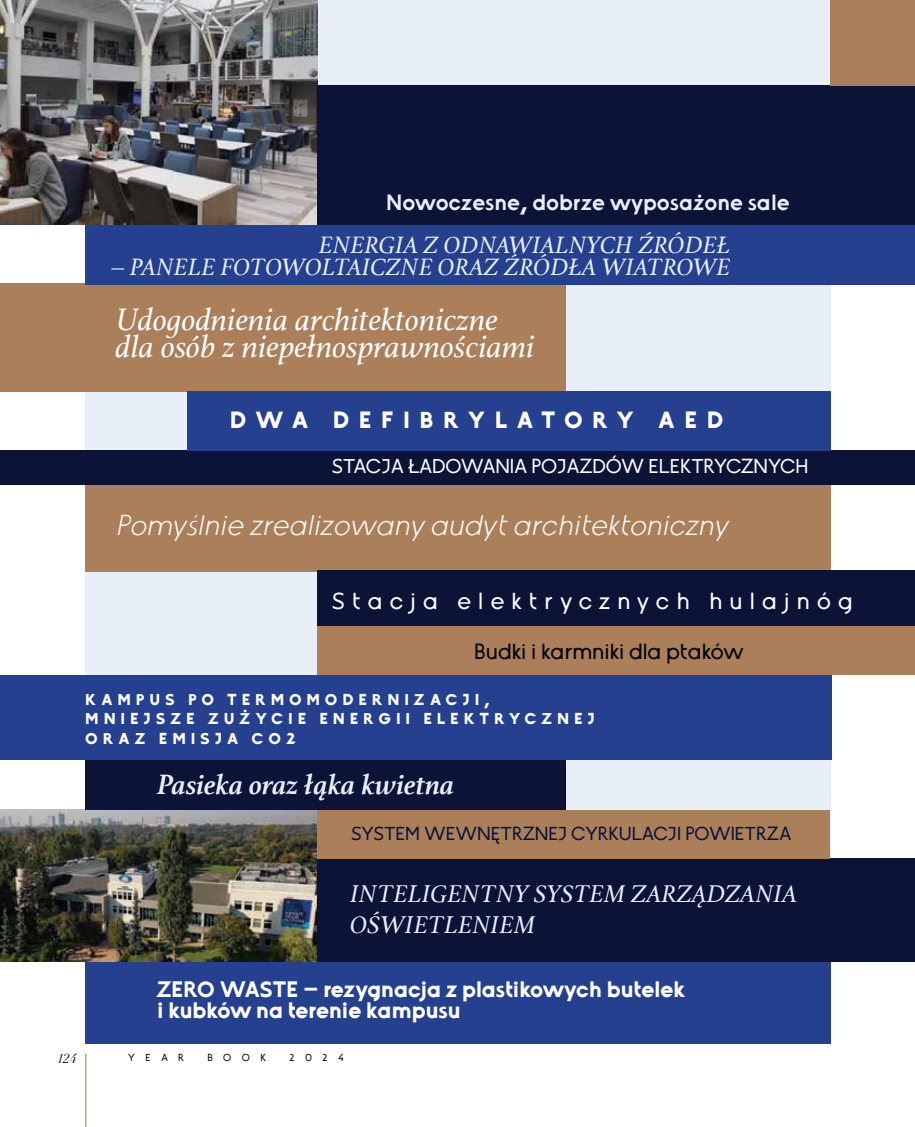
<style>
.page{position:relative;width:915px;height:1127px;background:#fff}
.page>*{position:absolute;margin:0;border:0;box-sizing:border-box;transform-origin:0 0}
.t1{font:italic 32.55px/27.2px "Athelas";color:#fff}
.t2{font:italic 300 29.4px "Kozminski U";color:#fff}
.t3{font:italic 700 29.4px "Athelas";color:#e9eff8}
.t4{font:italic 25.5px/30.6px "Athelas";color:#e9eff8}
.t5{font:italic 24.9px "Athelas";color:#e9eff8}
.t6{font:24px "Kozminski U";letter-spacing:.3em;color:#fff}
.t7{font:800 24px "Kozminski U";letter-spacing:.4em;color:#fff}
.t8{font:700 22.8px/21.8px "Kozminski U";color:#fff}
.t9{font:600 22.5px "Kozminski U";color:#e9eff8}
.t10{font:22.5px "Kozminski U";color:#000}
.t11{font:20.7px "Kozminski U";color:#fff}
.t12{font:19.5px "Kozminski U";color:#0b1337}
.t13{font:800 16.2px/19.5px "Kozminski U";letter-spacing:.3em;color:#fff}
.t14{font:italic 13.5px "Didot";color:#000}
.t15{font:10.5px "Kozminski U";letter-spacing:1em;color:#000}
</style>
<div class="page">
<div style="left:85px;top:0;width:745px;height:1033px;background:#e9eff8"></div>
<hr style="left:85px;top:1053px;width:1px;height:74px;background:#aa7f5a">
<img style="left:0;top:809px;width:317px;height:153px">
<img style="left:0;top:0;width:317px;height:225px">
<div style="left:0;top:450px;width:914px;height:34px;background:#0b1337"></div>
<div style="left:85px;top:759px;width:480px;height:51px;background:#0b1337"></div>
<div style="left:317px;top:859px;width:597px;height:103px;background:#0b1337"></div>
<div style="left:0;top:283px;width:565px;height:109px;background:#aa7f5a"></div>
<div style="left:85px;top:484px;width:745px;height:87px;background:#aa7f5a"></div>
<div style="left:317px;top:626px;width:597px;height:49px;background:#aa7f5a"></div>
<div style="left:317px;top:810px;width:512px;height:49px;background:#aa7f5a"></div>
<div style="left:317px;top:85px;width:597px;height:140px;background:#0b1337"></div>
<div style="left:317px;top:571px;width:597px;height:55px;background:#0b1337"></div>
<div style="left:85px;top:225px;width:829px;height:60px;background:#25408f"></div>
<div style="left:187px;top:391px;width:643px;height:59px;background:#25408f"></div>
<div style="left:0;top:675px;width:830px;height:84px;background:#25408f"></div>
<div style="left:85px;top:962px;width:745px;height:81px;background:#25408f"></div>
<div style="left:830px;top:0;width:84px;height:85px;background:#aa7f5a"></div>
<h3 class="t9" style="left:386px;top:188px;width:405px">Nowoczesne, dobrze wyposażone sale</h3>
<h3 class="t5" style="left:319px;top:225px;width:413px">ENERGIA Z ODNAWIALNYCH ŹRÓDEŁ</h3>
<h3 class="t5" style="left:112px;top:247px;width:619px">– PANELE FOTOWOLTAICZNE ORAZ ŹRÓDŁA WIATROWE</h3>
<h1 class="t1" style="left:115px;top:305px;width:420px">Udogodnienia architektoniczne dla osób z niepełnosprawnościami</h1>
<h3 class="t7" style="left:229px;top:405px;width:495px">DWA DEFIBRYLATORY AED</h3>
<p class="t11" style="left:332px;top:453px;width:478px">STACJA ŁADOWANIA POJAZDÓW ELEKTRYCZNYCH</p>
<h2 class="t2" style="left:115px;top:506px;width:613px">Pomyślnie zrealizowany audyt architektoniczny</h2>
<h3 class="t6" style="left:332px;top:586px;width:522px">Stacja elektrycznych hulajnóg</h3>
<h3 class="t10" style="left:474px;top:637px;width:271px">Budki i karmniki dla ptaków</h3>
<p class="t13" style="left:85px;top:689px;width:511px">KAMPUS PO TERMOMODERNIZACJI,<br>MNIEJSZE ZUŻYCIE ENERGII ELEKTRYCZNEJ<br>ORAZ EMISJA CO2</p>
<h2 class="t3" style="left:157px;top:760px;width:299px">Pasieka oraz łąka kwietna</h2>
<p class="t12" style="left:351px;top:821px;width:441px">SYSTEM WEWNĘTRZNEJ CYRKULACJI POWIETRZA</p>
<h3 class="t4" style="left:350px;top:878px;width:448px">INTELIGENTNY SYSTEM ZARZĄDZANIA<br>OŚWIETLENIEM</h3>
<h3 class="t8" style="left:157px;top:978px;width:529px">ZERO WASTE – rezygnacja z plastikowych butelek i kubków na terenie kampusu</h3>
<p class="t14" style="left:57px;top:1050px;width:21px">124</p>
<p class="t15" style="left:128px;top:1051px;width:57px">YEAR</p>
<p class="t15" style="left:207px;top:1051px;width:60px">BOOK</p>
<p class="t15" style="left:289px;top:1051px;width:56px">2024</p>
</div>
